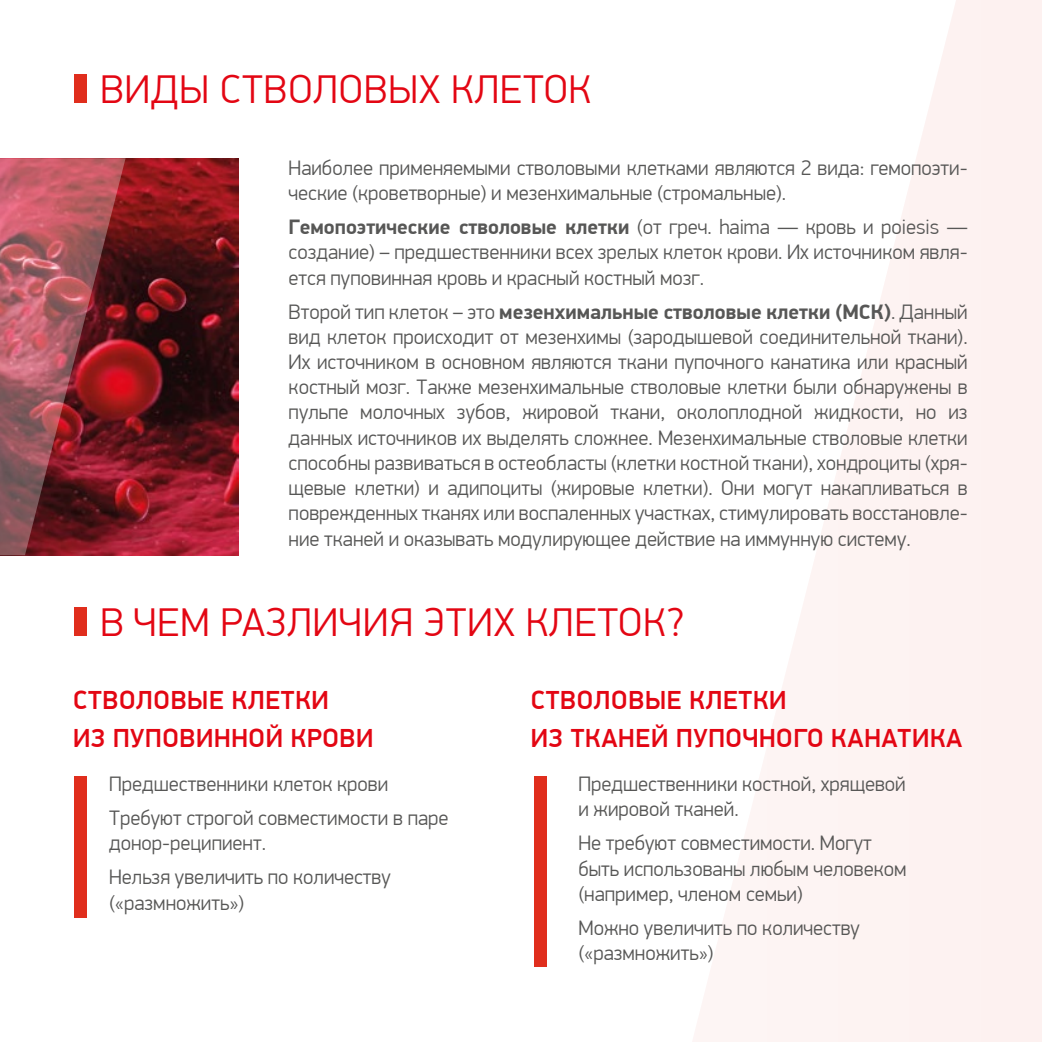
<style>
.page{position:relative;width:1042px;height:1042px;background:#fff}
.page>*{position:absolute;margin:0;border:0;box-sizing:border-box;transform-origin:0 0}
.t1{font:300 40.25px "PF Din Display Pro";letter-spacing:.025em;color:#e30613}
.t2{font:500 26.25px/38.5px "PF Din Display Pro";letter-spacing:.025em;color:#e30613}
.t3{font:300 21px/25.2px "PF Din Display Pro";color:#575756}
.s1{font-weight:700}
</style>
<div class="page">
<svg style="left:696px;top:0;width:346px;height:1042px"></svg>
<div style="left:74px;top:776px;width:13px;height:141px;background:#e02e1d"></div>
<div style="left:74px;top:74px;width:13px;height:29px;background:#e02e1d"></div>
<div style="left:74px;top:606px;width:13px;height:29px;background:#e02e1d"></div>
<div style="left:534px;top:776px;width:12px;height:190px;background:#e02e1d"></div>
<img style="left:126px;top:158px;width:112px;height:397px">
<svg style="left:0;top:158px;width:126px;height:397px"></svg>
<h1 class="t1" style="left:100px;top:67px;width:492px">ВИДЫ СТВОЛОВЫХ КЛЕТОК</h1>
<p class="t3" style="left:289px;top:156px;width:680px">Наиболее применяемыми стволовыми клетками являются 2 вида: гемопоэти&shy;ческие (кроветворные) и мезенхимальные (стромальные).</p>
<p class="t3" style="left:289px;top:215px;width:680px;text-align:justify"><span class="s1">Гемопоэтические стволовые клетки</span> (от греч. haima — кровь и poiesis — создание) – предшественники всех зрелых клеток крови. Их источником явля&shy;ется пуповинная кровь и красный костный мозг.</p>
<p class="t3" style="left:289px;top:299px;width:680px;text-align:justify">Второй тип клеток – это <span class="s1">мезенхимальные стволовые клетки (МСК)</span>. Данный вид клеток происходит от мезенхимы (зародышевой соединительной ткани).<br>Их источником в основном являются ткани пупочного канатика или красный костный мозг. Также мезенхимальные стволовые клетки были обнаружены в пульпе молочных зубов, жировой ткани, околоплодной жидкости, но из данных источников их выделять сложнее. Мезенхимальные стволовые клетки способны развиваться в остеобласты (клетки костной ткани), хондроциты (хря&shy;щевые клетки) и адипоциты (жировые клетки). Они могут накапливаться в поврежденных тканях или воспаленных участках, стимулировать восстановле&shy;ние тканей и оказывать модулирующее действие на иммунную систему.</p>
<h1 class="t1" style="left:100px;top:599px;width:586px">В ЧЕМ РАЗЛИЧИЯ ЭТИХ КЛЕТОК?</h1>
<p class="t2" style="left:73px;top:681px;width:302px">СТВОЛОВЫЕ КЛЕТКИ<br>ИЗ ПУПОВИННОЙ КРОВИ</p>
<p class="t2" style="left:531px;top:681px;width:433px">СТВОЛОВЫЕ КЛЕТКИ<br>ИЗ ТКАНЕЙ ПУПОЧНОГО КАНАТИКА</p>
<p class="t3" style="left:109px;top:767px;width:341px;line-height:33.9px">Предшественники клеток крови<br>Требуют строгой совместимости в паре</p>
<p class="t3" style="left:109px;top:826px;width:283px;line-height:33.9px">донор-реципиент.<br>Нельзя увеличить по количеству</p>
<p class="t3" style="left:109px;top:890px;width:137px">(«размножить»)</p>
<p class="t3" style="left:578px;top:772px;width:329px">Предшественники костной, хрящевой и жировой тканей.</p>
<p class="t3" style="left:578px;top:831px;width:329px">Не требуют совместимости. Могут быть использованы любым человеком (например, членом семьи)</p>
<p class="t3" style="left:578px;top:915px;width:283px">Можно увеличить по количеству («размножить»)</p>
</div>
